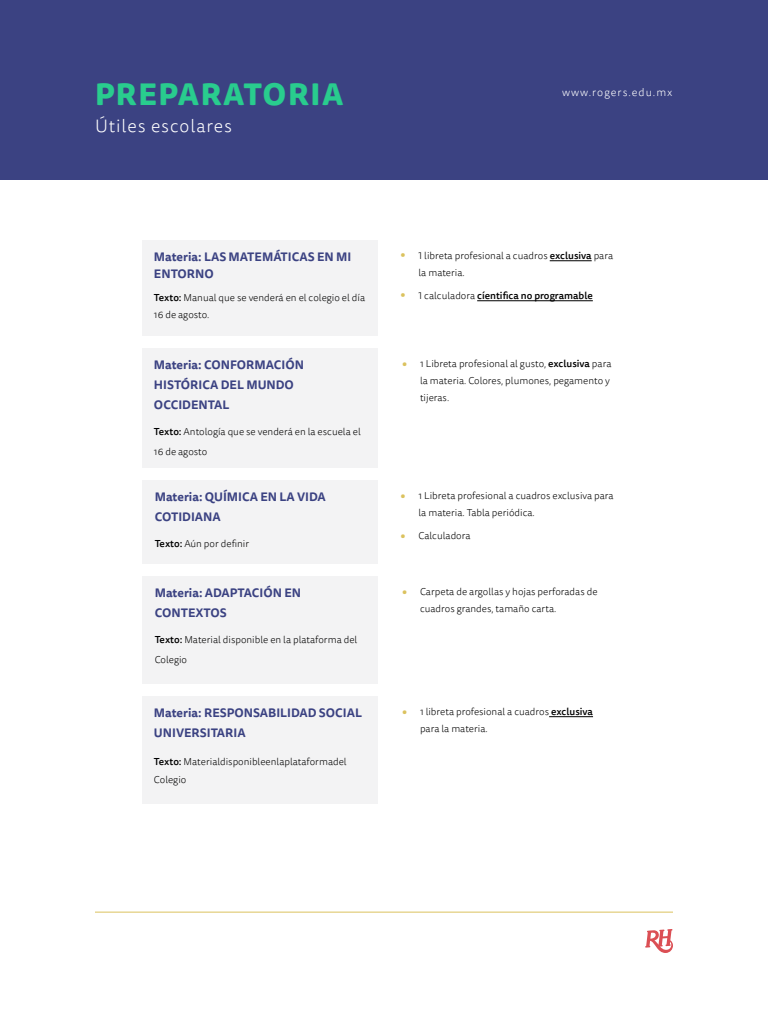
<style>
.page{position:relative;width:768px;height:1024px;background:#fff}
.page>*{position:absolute;margin:0;border:0;box-sizing:border-box;transform-origin:0 0}
.t1{font:800 30px "Tisa Sans Pro";letter-spacing:.05em;color:#29cc8e}
.t2{font:300 18px "Tisa Sans Pro";letter-spacing:.05em;color:#fff}
.t3{font:700 12px/20px "Tisa Sans Pro";color:#3b4282}
.t4{font:300 11px "Tisa Sans Pro";letter-spacing:.09em;color:#fff}
.t5{font:300 10px/17px "Tisa Sans Pro";color:#000}
.t6{font:500 10px "Tisa Sans Pro";color:#000}
.s1{font-weight:500}
.s2{font-weight:700;font-size:11px;color:#dbc25e}
.s3{font-weight:300}
</style>
<div class="page">
<div style="left:0;top:0;width:768px;height:180px;background:#3b4282"></div>
<hr style="left:95px;top:912px;width:578px;height:1px;background:#dbc25e">
<svg style="left:645px;top:929px;width:28px;height:24px"></svg>
<div style="left:142px;top:240px;width:235px;height:96px;background:#f3f3f4"></div>
<hr style="left:550px;top:260px;width:42px;height:1px;background:#000">
<hr style="left:477px;top:300px;width:116px;height:1px;background:#000">
<div style="left:142px;top:348px;width:235px;height:120px;background:#f3f3f4"></div>
<div style="left:143px;top:480px;width:235px;height:84px;background:#f3f3f4"></div>
<div style="left:143px;top:576px;width:235px;height:108px;background:#f3f3f4"></div>
<div style="left:142px;top:696px;width:235px;height:108px;background:#f3f3f4"></div>
<hr style="left:549px;top:716px;width:44px;height:1px;background:#000">
<h1 class="t1" style="left:95px;top:72px;width:250px">PREPARATORIA</h1>
<p class="t4" style="left:562px;top:85px;width:112px">www.rogers.edu.mx</p>
<h2 class="t2" style="left:95px;top:114px;width:139px">Útiles escolares</h2>
<p class="t3" style="left:154px;top:248px;width:199px;line-height:17px">Materia: LAS MATEMÁTICAS EN MI<br>ENTORNO</p>
<p class="t5" style="left:154px;top:289px;width:213px"><span class="s1">Texto:</span> Manual que se venderá en el colegio el día<br>16 de agosto.</p>
<p class="t3" style="left:154px;top:355px;width:152px">Materia: CONFORMACIÓN<br>HISTÓRICA DEL MUNDO<br>OCCIDENTAL</p>
<p class="t5" style="left:154px;top:422px;width:208px;line-height:20px"><span class="s1">Texto:</span> Antología que se venderá en la escuela el<br>16 de agosto</p>
<p class="t3" style="left:155px;top:487px;width:173px">Materia: QUÍMICA EN LA VIDA<br>COTIDIANA</p>
<p class="t5" style="left:155px;top:535px;width:96px"><span class="s1">Texto:</span> Aún por definir</p>
<p class="t3" style="left:155px;top:583px;width:148px">Materia: ADAPTACIÓN EN<br>CONTEXTOS</p>
<p class="t5" style="left:155px;top:630px;width:204px;line-height:20px"><span class="s1">Texto:</span> Material disponible en la plataforma del<br>Colegio</p>
<p class="t3" style="left:154px;top:703px;width:210px">Materia: RESPONSABILIDAD SOCIAL<br>UNIVERSITARIA</p>
<p class="t5" style="left:154px;top:753px;width:194px;line-height:18px"><span class="s1">Texto:</span> Materialdisponibleenlaplataformadel<br>Colegio</p>
<p class="t5" style="left:418px;top:248px;width:196px;text-indent:-18px"><span class="s2">•</span> 1 libreta profesional a cuadros <span class="s1">exclusiva</span> para la materia.</p>
<p class="t6" style="left:400px;top:289px;width:194px"><span class="s2">•</span> <span class="s3">1 calculadora</span> cíentifica no programable</p>
<p class="t5" style="left:420px;top:356px;width:193px;text-indent:-18px"><span class="s2">•</span> 1 Libreta profesional al gusto, <span class="s1">exclusiva</span> para la materia. Colores, plumones, pegamento y tijeras.</p>
<p class="t5" style="left:418px;top:488px;width:197px;text-indent:-18px"><span class="s2">•</span> 1 Libreta profesional a cuadros exclusiva para la materia. Tabla periódica.</p>
<p class="t5" style="left:400px;top:528px;width:72px"><span class="s2">•</span> Calculadora</p>
<p class="t5" style="left:420px;top:584px;width:179px;text-indent:-18px"><span class="s2">•</span> Carpeta de argollas y hojas perforadas de cuadros grandes, tamaño carta.</p>
<p class="t5" style="left:420px;top:704px;width:175px;text-indent:-18px"><span class="s2">•</span> 1 libreta profesional a cuadros <span class="s1">exclusiva </span>para la materia.</p>
</div>
